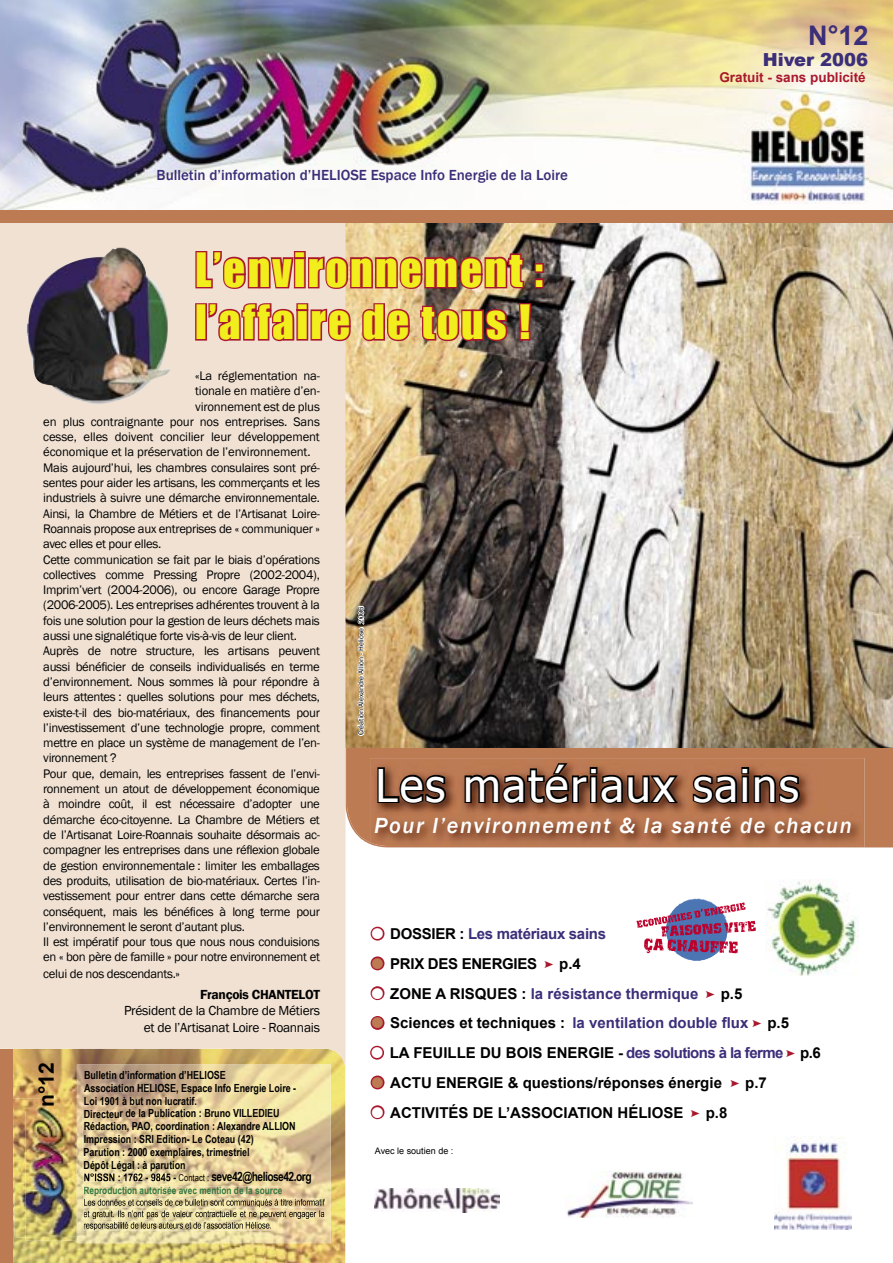
<style>
.page{position:relative;width:893px;height:1263px;background:#fff}
.page>*{position:absolute;margin:0;border:0;box-sizing:border-box;transform-origin:0 0}
.t1{font:45px "Tahoma";letter-spacing:.04em;color:#fff}
.t2{font:43.5px/52.2px "Impact";letter-spacing:.05em;color:#f2ed1c}
.t3{font:700 27px "Arial";color:#3c2e79}
.t4{font:italic 500 22.5px "Franklin Gothic";letter-spacing:.07em;color:#fff}
.t5{font:700 21.15px "Arial";color:#000}
.t6{font:900 18px "Arial";color:#3c2e79}
.t7{font:700 15px/29.7px "Arial";color:#000}
.t8{font:500 15px "Franklin Gothic";color:#3c2e79}
.t9{font:13.5px/16.2px "Franklin Gothic";letter-spacing:-.02em;color:#000;text-align:right}
.t10{font:700 13.5px "Arial";color:#a9192d}
.t11{font:600 13.5px "Franklin Gothic";letter-spacing:-.02em;color:#000}
.t12{font:12.75px "Franklin Gothic";letter-spacing:-.025em;color:#000}
.t13{font:700 12.75px "Arial Narrow";letter-spacing:-.05em;color:#000}
.t14{font:700 11.25px/12.8px "Arial Narrow";letter-spacing:-.01em;color:#000}
.t15{font:700 10.35px "Arial Narrow";letter-spacing:-.01em;color:#327741}
.t16{font:9px "Arial";color:#000}
.t17{font:7.5px "Franklin Gothic";color:#000}
.s1{font-weight:400;font-size:9.6px}
.s2{color:#3c2e79}
.s3{font-family:"Pointers";font-weight:400;color:#a9192d}
</style>
<div class="page">
<img style="left:766px;top:879px;width:92px;height:96px">
<svg style="left:345px;top:747px;width:548px;height:100px;background:#bb805a"></svg>
<img style="left:345px;top:223px;width:548px;height:524px">
<div style="left:0;top:223px;width:345px;height:826px;background:#f0e1d2"></div>
<img style="left:0;top:0;width:893px;height:210px">
<img style="left:742px;top:90px;width:126px;height:114px">
<img style="left:370px;top:758px;width:494px;height:84px">
<div style="left:370px;top:842px;width:494px;height:5px;background:#ba7953"></div>
<svg style="left:376px;top:766px;width:72px;height:40px;background:#5a3725"></svg>
<svg style="left:463px;top:761px;width:127px;height:45px;background:#5d3926"></svg>
<div style="left:590px;top:775px;width:7px;height:28px;border:3px solid #000"></div>
<div style="left:590px;top:767px;width:7px;height:7px;border:3px solid #000"></div>
<svg style="left:598px;top:773px;width:83px;height:33px;background:#492a1c"></svg>
<svg style="left:691px;top:773px;width:47px;height:33px;background:#3f2519"></svg>
<div style="left:742px;top:775px;width:7px;height:28px;border:3px solid #000"></div>
<div style="left:741px;top:767px;width:8px;height:7px;border:3px solid #000"></div>
<svg style="left:752px;top:773px;width:50px;height:33px;background:#45271a"></svg>
<img style="left:374px;top:1188px;width:126px;height:24px">
<img style="left:567px;top:1171px;width:126px;height:47px">
<img style="left:13px;top:1210px;width:332px;height:53px">
<img style="left:13px;top:1049px;width:36px;height:49px">
<img style="left:297px;top:1049px;width:48px;height:161px">
<img style="left:49px;top:1049px;width:248px;height:49px">
<img style="left:77px;top:1064px;width:254px;height:179px">
<img style="left:84px;top:1173px;width:92px;height:8px">
<img style="left:84px;top:1186px;width:198px;height:10px">
<img style="left:84px;top:1198px;width:241px;height:9px">
<img style="left:85px;top:1210px;width:240px;height:9px">
<img style="left:85px;top:1222px;width:186px;height:8px">
<img style="left:26px;top:1237px;width:51px;height:4px">
<img style="left:13px;top:1098px;width:71px;height:139px">
<svg style="left:84px;top:1210px;width:1px;height:20px"></svg>
<svg style="left:354px;top:605px;width:14px;height:132px"></svg>
<div style="left:0;top:1049px;width:13px;height:214px;background:#bc7b53"></div>
<img style="left:774px;top:1136px;width:78px;height:93px">
<svg style="left:194px;top:249px;width:352px;height:94px;background:#be8478"></svg>
<div style="left:0;top:210px;width:893px;height:13px;background:#bc7b53"></div>
<img style="left:27px;top:247px;width:144px;height:157px">
<svg style="left:636px;top:898px;width:119px;height:63px"></svg>
<svg style="left:370px;top:926px;width:15px;height:15px"></svg>
<svg style="left:370px;top:956px;width:15px;height:15px"></svg>
<svg style="left:370px;top:986px;width:15px;height:15px"></svg>
<svg style="left:370px;top:1016px;width:15px;height:14px"></svg>
<svg style="left:370px;top:1045px;width:15px;height:15px"></svg>
<svg style="left:370px;top:1075px;width:15px;height:15px"></svg>
<svg style="left:370px;top:1105px;width:15px;height:15px"></svg>
<p class="t8" style="left:157px;top:165px;width:413px">Bulletin d’information d’HELIOSE Espace Info Energie de la Loire</p>
<h2 class="t2" style="left:195px;top:243px;width:350px">L’environnement : l’affaire de tous !</h2>
<h3 class="t3" style="left:808px;top:18px;width:62px">N°12</h3>
<h3 class="t6" style="left:763px;top:47px;width:107px">Hiver 2006</h3>
<p class="t10" style="left:719px;top:69px;width:148px">Gratuit - sans publicité</p>
<p class="t12" style="left:195px;top:368px;width:126px">«La réglementation na-</p>
<p class="t12" style="left:195px;top:383px;width:126px">tionale en matière d’en-</p>
<p class="t12" style="left:195px;top:398px;width:126px">vironnement est de plus</p>
<p class="t12" style="left:43px;top:414px;width:278px">en plus contraignante pour nos entreprises. Sans</p>
<p class="t12" style="left:43px;top:429px;width:278px">cesse, elles doivent concilier leur développement</p>
<p class="t12" style="left:43px;top:444px;width:269px">économique et la préservation de l’environnement.</p>
<p class="t12" style="left:43px;top:460px;width:278px">Mais aujourd’hui, les chambres consulaires sont pré-</p>
<p class="t12" style="left:43px;top:475px;width:278px">sentes pour aider les artisans, les commerçants et les</p>
<p class="t12" style="left:43px;top:490px;width:278px">industriels à suivre une démarche environnementale.</p>
<p class="t12" style="left:43px;top:505px;width:278px">Ainsi, la Chambre de Métiers et de l’Artisanat Loire-</p>
<p class="t12" style="left:43px;top:521px;width:278px">Roannais propose aux entreprises de « communiquer »</p>
<p class="t12" style="left:43px;top:536px;width:120px">avec elles et pour elles.</p>
<p class="t12" style="left:43px;top:551px;width:278px">Cette communication se fait par le biais d’opérations</p>
<p class="t12" style="left:43px;top:567px;width:278px">collectives comme Pressing Propre (2002-2004),</p>
<p class="t12" style="left:43px;top:582px;width:278px">Imprim’vert (2004-2006), ou encore Garage Propre</p>
<p class="t12" style="left:43px;top:597px;width:278px">(2006-2005). Les entreprises adhérentes trouvent à la</p>
<p class="t12" style="left:43px;top:613px;width:278px">fois une solution pour la gestion de leurs déchets mais</p>
<p class="t12" style="left:43px;top:628px;width:255px">aussi une signalétique forte vis-à-vis de leur client.</p>
<p class="t12" style="left:43px;top:643px;width:278px">Auprès de notre structure, les artisans peuvent</p>
<p class="t12" style="left:43px;top:658px;width:278px">aussi bénéficier de conseils individualisés en terme</p>
<p class="t12" style="left:43px;top:674px;width:278px">d’environnement. Nous sommes là pour répondre à</p>
<p class="t12" style="left:43px;top:689px;width:278px">leurs attentes : quelles solutions pour mes déchets,</p>
<p class="t12" style="left:43px;top:704px;width:278px">existe-t-il des bio-matériaux, des financements pour</p>
<p class="t12" style="left:43px;top:720px;width:278px">l’investissement d’une technologie propre, comment</p>
<p class="t12" style="left:43px;top:735px;width:278px">mettre en place un système de management de l’en-</p>
<p class="t12" style="left:43px;top:750px;width:75px">vironnement ?</p>
<p class="t12" style="left:43px;top:766px;width:278px">Pour que, demain, les entreprises fassent de l’envi-</p>
<p class="t12" style="left:43px;top:781px;width:278px">ronnement un atout de développement économique</p>
<p class="t12" style="left:43px;top:796px;width:278px">à moindre coût, il est nécessaire d’adopter une</p>
<p class="t12" style="left:43px;top:811px;width:278px">démarche éco-citoyenne. La Chambre de Métiers et</p>
<p class="t12" style="left:43px;top:827px;width:278px">de l’Artisanat Loire-Roannais souhaite désormais ac-</p>
<p class="t12" style="left:43px;top:842px;width:278px">compagner les entreprises dans une réflexion globale</p>
<p class="t12" style="left:43px;top:857px;width:278px">de gestion environnementale : limiter les emballages</p>
<p class="t12" style="left:43px;top:873px;width:278px">des produits, utilisation de bio-matériaux. Certes l’in-</p>
<p class="t12" style="left:43px;top:888px;width:278px">vestissement pour entrer dans cette démarche sera</p>
<p class="t12" style="left:43px;top:903px;width:278px">conséquent, mais les bénéfices à long terme pour</p>
<p class="t12" style="left:43px;top:919px;width:203px">l’environnement le seront d’autant plus.</p>
<p class="t12" style="left:43px;top:934px;width:278px">Il est impératif pour tous que nous nous conduisions</p>
<p class="t12" style="left:43px;top:949px;width:278px">en « bon père de famille » pour notre environnement et</p>
<p class="t12" style="left:43px;top:965px;width:138px">celui de nos descendants.»</p>
<p class="t11" style="left:200px;top:986px;width:121px">François CHANTELOT</p>
<p class="t9" style="left:124px;top:1003px;width:197px">Président de la Chambre de Métiers et de l’Artisanat Loire - Roannais</p>
<h3 class="t5" style="left:32px;top:1107px;width:46px;rotate:-90deg">n°12</h3>
<p class="t14" style="left:84px;top:1068px;width:214px">Bulletin d’information d’HELIOSE<br>Association HELIOSE, Espace Info Energie Loire - Loi 1901 à but non lucratif.<br>Directeur de la Publication : Bruno VILLEDIEU Rédaction, PAO, coordination : Alexandre ALLION Impression : SRI Edition- Le Coteau (42)<br>Parution : 2000 exemplaires, trimestriel<br>Dépôt Légal : à parution</p>
<p class="t13" style="left:179px;top:1167px;width:135px"><span class="s1">Contact :</span> seve42@heliose42.org</p>
<p class="t15" style="left:83px;top:1182px;width:200px">Reproduction autorisée avec mention de la source</p>
<p class="t17" style="left:356px;top:735px;width:131px;rotate:-90deg">Création Alexandre Allion - Heliose 2006</p>
<h1 class="t1" style="left:376px;top:755px;width:425px">Les matériaux sains</h1>
<h3 class="t4" style="left:374px;top:812px;width:479px">Pour l’environnement &amp; la santé de chacun</h3>
<p class="t7" style="left:390px;top:919px;width:432px">DOSSIER : <span class="s2">Les matériaux sains<br></span>PRIX DES ENERGIES <span class="s3">a</span> p.4<br>ZONE A RISQUES : <span class="s2">la résistance thermique</span> <span class="s3">a</span> p.5<br>Sciences et techniques : <span class="s2">la ventilation double flux</span> <span class="s3">a</span> p.5<br>LA FEUILLE DU BOIS ENERGIE - <span class="s2">des solutions à la ferme</span> <span class="s3">a</span> p.6<br>ACTU ENERGIE &amp; questions/réponses énergie <span class="s3">a</span> p.7<br>ACTIVITÉS DE L’ASSOCIATION HÉLIOSE <span class="s3">a</span> p.8</p>
<p class="t16" style="left:375px;top:1144px;width:80px">Avec le soutien de :</p>
</div>
